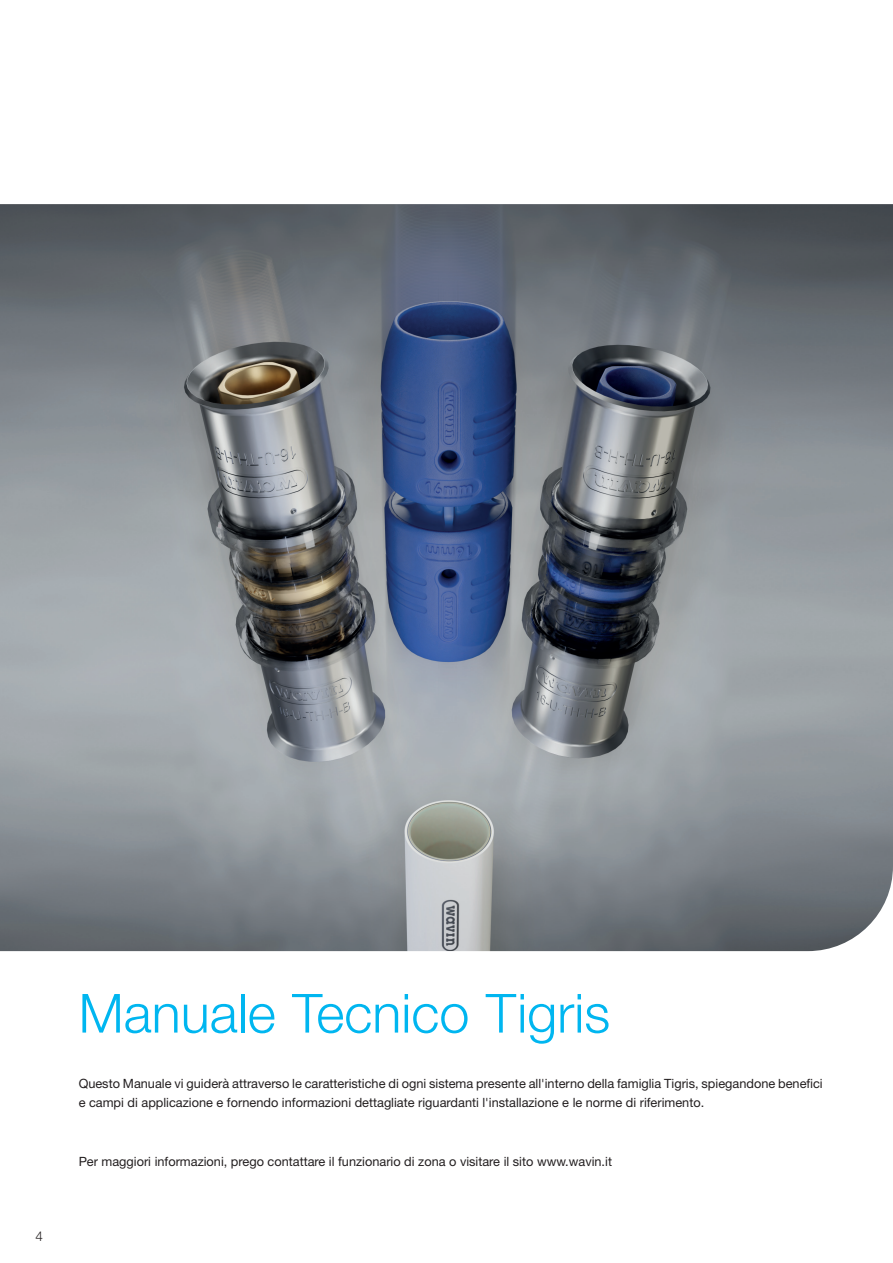
<style>
.page{position:relative;width:893px;height:1263px;background:#fff}
.page>*{position:absolute;margin:0;border:0;box-sizing:border-box;transform-origin:0 0}
.t1{font:300 54px "Helvetica Neue";color:#00b6f0}
.t2{font:300 13.5px "Helvetica Neue";color:#231f20}
.t3{font:12.75px/19.5px "Helvetica Neue";color:#231f20}
</style>
<div class="page">
<img style="left:0;top:204px;width:893px;height:747px">
<p class="t2" style="left:36px;top:1227px;width:9px">4</p>
<h1 class="t1" style="left:79px;top:980px;width:533px">Manuale Tecnico Tigris</h1>
<p class="t3" style="left:79px;top:1073px;width:746px">Questo Manuale vi guiderà attraverso le caratteristiche di ogni sistema presente all'interno della famiglia Tigris, spiegandone benefici e campi di applicazione e fornendo informazioni dettagliate riguardanti l'installazione e le norme di riferimento.</p>
<p class="t3" style="left:79px;top:1151px;width:535px">Per maggiori informazioni, prego contattare il funzionario di zona o visitare il sito www.wavin.it</p>
</div>
